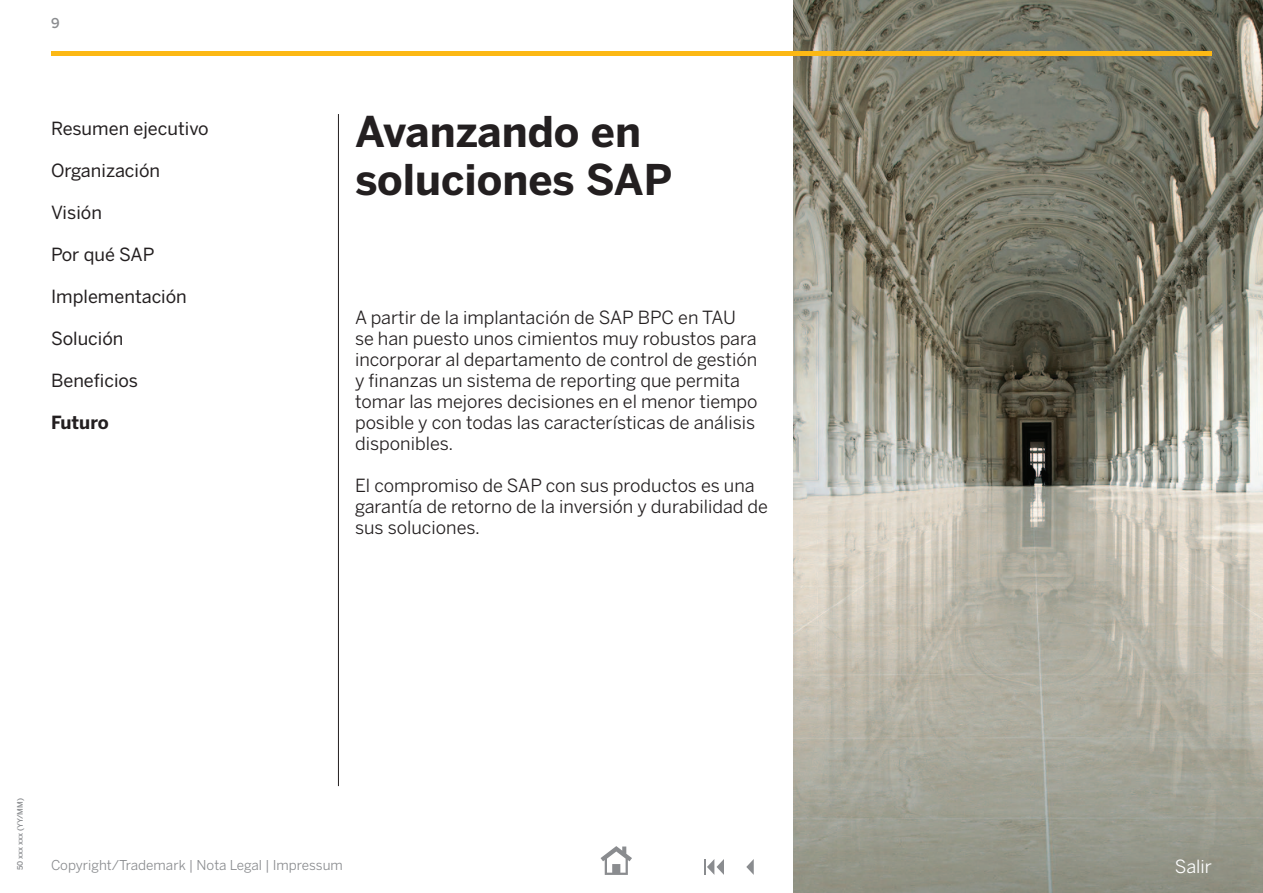
<style>
.page{position:relative;width:1263px;height:893px;background:#fff}
.page>*{position:absolute;margin:0;border:0;box-sizing:border-box;transform-origin:0 0}
.t1{font:700 42px/48px "Benton Sans";color:#231f20}
.t2{font:18px/21px "Benton Sans";color:#231f20}
.t3{font:18px "Benton Sans";color:#231f20}
.t4{font:700 18px "Benton Sans";color:#231f20}
.t5{font:18px "Benton Sans";color:#fff}
.t6{font:13.5px "Benton Sans";color:#8a8c8f}
.t7{font:500 13.5px "Benton Sans";color:#8a8c8f}
.t8{font:500 7.5px "Benton Sans";color:#8a8c8f}
</style>
<div class="page">
<hr style="left:338px;top:114px;width:1px;height:672px;background:#231f20">
<img style="left:793px;top:0;width:470px;height:893px">
<hr style="left:51px;top:51px;width:1161px;height:4px;background:#fcb814">
<svg style="left:746px;top:859px;width:8px;height:16px"></svg>
<svg style="left:704px;top:859px;width:20px;height:16px"></svg>
<svg style="left:600px;top:846px;width:32px;height:29px"></svg>
<p class="t7" style="left:51px;top:14px;width:10px">9</p>
<p class="t3" style="left:51px;top:118px;width:159px">Resumen ejecutivo</p>
<p class="t3" style="left:51px;top:160px;width:111px">Organización</p>
<p class="t3" style="left:51px;top:202px;width:52px">Visión</p>
<p class="t3" style="left:51px;top:244px;width:105px">Por qué SAP</p>
<p class="t3" style="left:51px;top:286px;width:137px">Implementación</p>
<p class="t3" style="left:51px;top:328px;width:74px">Solución</p>
<p class="t3" style="left:51px;top:370px;width:89px">Beneficios</p>
<p class="t4" style="left:51px;top:411px;width:59px">Futuro</p>
<h1 class="t1" style="left:355px;top:108px;width:319px">Avanzando en soluciones SAP</h1>
<p class="t2" style="left:355px;top:307px;width:404px">A partir de la implantación de SAP BPC en TAU se han puesto unos cimientos muy robustos para incorporar al departamento de control de gestión y finanzas un sistema de reporting que permita tomar las mejores decisiones en el menor tiempo posible y con todas las características de análisis disponibles.</p>
<p class="t2" style="left:355px;top:475px;width:414px">El compromiso de SAP con sus productos es una garantía de retorno de la inversión y durabilidad de sus soluciones.</p>
<p class="t8" style="left:16px;top:870px;width:74px;rotate:-90deg">50 xxx xxx (YY/MM)</p>
<p class="t6" style="left:51px;top:857px;width:293px">Copyright/Trademark | Nota Legal | Impressum</p>
<p class="t5" style="left:1175px;top:856px;width:39px">Salir</p>
</div>
